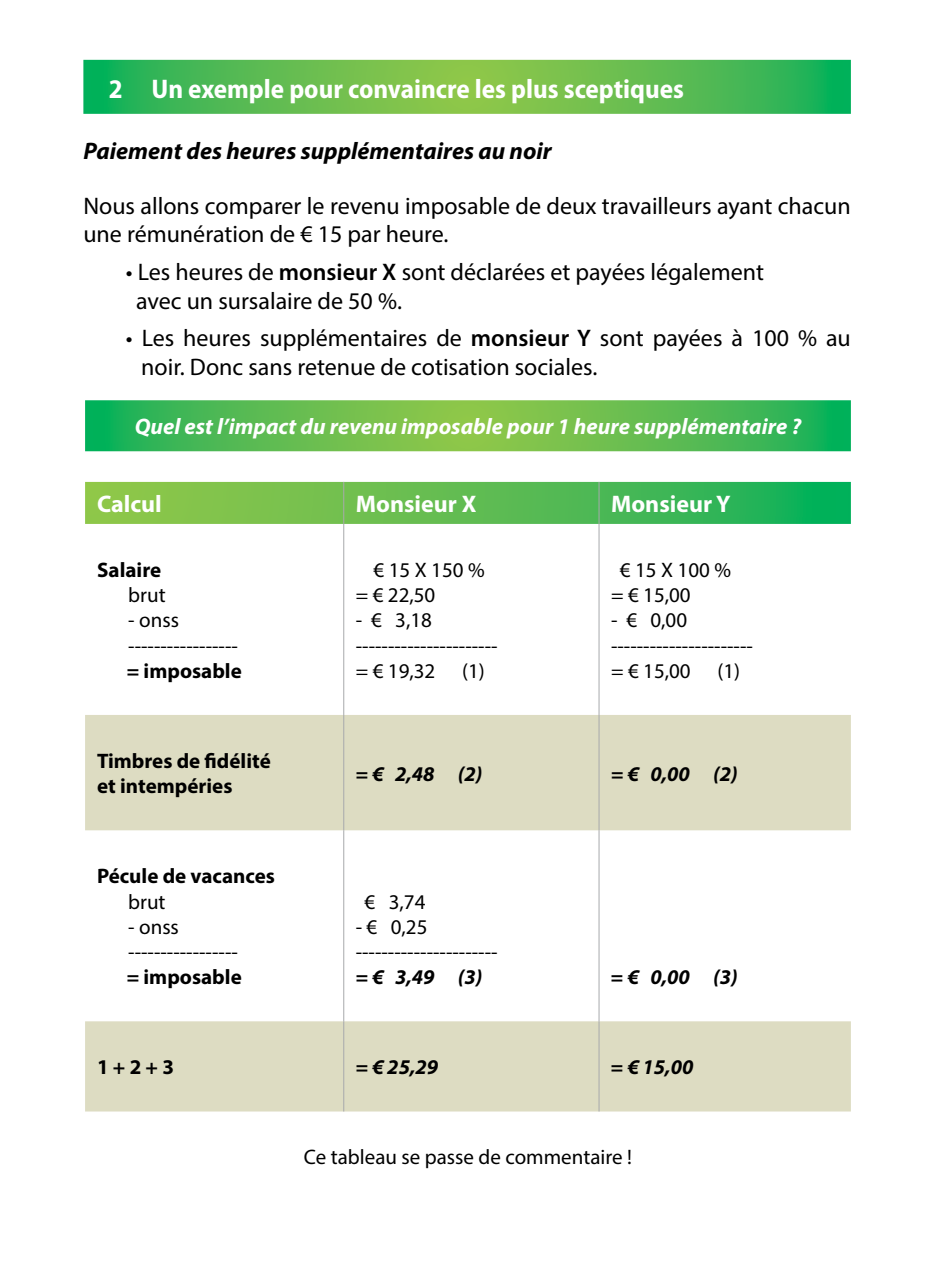
<style>
.page{position:relative;width:936px;height:1276px;background:#fff}
.page>*{position:absolute;margin:0;border:0;box-sizing:border-box;transform-origin:0 0}
.t1{font:700 semi-condensed 27px "Myriad Pro";color:#fff}
.t2{font:24px/28.8px "Myriad Pro";color:#000}
.t3{font:italic 700 24px "Myriad Pro";color:#000}
.t4{font:700 24px "Myriad Pro";color:#fff}
.t5{font:italic 700 22.5px "Myriad Pro";color:#fff}
.t6{font:21px/25.2px "Myriad Pro";color:#000}
.t7{font:700 21px/25.2px "Myriad Pro";color:#000}
.t8{font:italic 700 21px "Myriad Pro";color:#000}
.s1{font-weight:600}
</style>
<div class="page">
<svg style="left:85px;top:482px;width:765px;height:42px;background:#59bb52"></svg>
<svg style="left:85px;top:715px;width:765px;height:396px;fill:#dddcc2"></svg>
<hr style="left:343px;top:482px;width:1px;height:42px;background:#a7a9ac">
<hr style="left:598px;top:482px;width:1px;height:42px;background:#a7a9ac">
<hr style="left:343px;top:524px;width:1px;height:191px;background:#a7a9ac">
<hr style="left:598px;top:524px;width:1px;height:191px;background:#a7a9ac">
<hr style="left:343px;top:715px;width:1px;height:115px;background:#a7a9ac">
<hr style="left:598px;top:715px;width:1px;height:115px;background:#a7a9ac">
<hr style="left:343px;top:830px;width:1px;height:191px;background:#a7a9ac">
<hr style="left:598px;top:830px;width:1px;height:191px;background:#a7a9ac">
<hr style="left:343px;top:1021px;width:1px;height:90px;background:#a7a9ac">
<hr style="left:598px;top:1021px;width:1px;height:90px;background:#a7a9ac">
<svg style="left:83px;top:60px;width:767px;height:54px;background:#59bc52"></svg>
<svg style="left:85px;top:400px;width:765px;height:51px;background:#5abc52"></svg>
<p class="t1" style="left:109px;top:74px;width:576px">2 Un exemple pour convaincre les plus sceptiques</p>
<p class="t3" style="left:83px;top:136px;width:470px">Paiement des heures supplémentaires au noir</p>
<p class="t2" style="left:83px;top:191px;width:768px">Nous allons comparer le revenu imposable de deux travailleurs ayant chacun une rémunération de € 15 par heure.</p>
<p class="t2" style="left:136px;top:257px;width:629px;text-indent:-10px">• Les heures de <span class="s1">monsieur X</span> sont déclarées et payées légalement avec un sursalaire de 50 %.</p>
<p class="t2" style="left:141px;top:323px;width:711px;text-indent:-15px">• Les heures supplémentaires de <span class="s1">monsieur Y</span> sont payées à 100 % au noir. Donc sans retenue de cotisation sociales.</p>
<p class="t5" style="left:135px;top:412px;width:668px">Quel est l’impact du revenu imposable pour 1 heure supplémentaire ?</p>
<p class="t4" style="left:97px;top:488px;width:66px">Calcul</p>
<p class="t4" style="left:356px;top:488px;width:122px">Monsieur X</p>
<p class="t4" style="left:611px;top:488px;width:121px">Monsieur Y</p>
<p class="t7" style="left:97px;top:556px;width:66px">Salaire</p>
<p class="t6" style="left:128px;top:582px;width:39px">brut</p>
<p class="t6" style="left:128px;top:607px;width:111px">- onss -----------------</p>
<p class="t7" style="left:127px;top:657px;width:116px">= imposable</p>
<p class="t7" style="left:97px;top:747px;width:175px">Timbres de fidélité et intempéries</p>
<p class="t7" style="left:97px;top:863px;width:179px">Pécule de vacances</p>
<p class="t6" style="left:128px;top:888px;width:39px">brut</p>
<p class="t6" style="left:128px;top:913px;width:111px">- onss -----------------</p>
<p class="t7" style="left:127px;top:963px;width:116px">= imposable</p>
<p class="t6" style="left:356px;top:557px;width:130px;text-indent:18px">€ 15 X 150 % = € 22,50</p>
<p class="t6" style="left:356px;top:607px;width:143px">- € 3,18 ---------------------- = € 19,32</p>
<p class="t6" style="left:462px;top:658px;width:24px">(1)</p>
<p class="t6" style="left:611px;top:557px;width:121px;text-indent:9px">€ 15 X 100 % = € 15,00</p>
<p class="t6" style="left:611px;top:607px;width:143px">- € 0,00 ---------------------- = € 15,00</p>
<p class="t6" style="left:717px;top:658px;width:24px">(1)</p>
<p class="t8" style="left:356px;top:760px;width:128px">= € 2,48 (2)</p>
<p class="t8" style="left:611px;top:760px;width:128px">= € 0,00 (2)</p>
<p class="t6" style="left:364px;top:888px;width:62px">€ 3,74</p>
<p class="t6" style="left:356px;top:913px;width:143px">- € 0,25 ----------------------</p>
<p class="t8" style="left:356px;top:963px;width:128px">= € 3,49 (3)</p>
<p class="t8" style="left:611px;top:963px;width:128px">= € 0,00 (3)</p>
<p class="t7" style="left:97px;top:1054px;width:78px">1 + 2 + 3</p>
<p class="t8" style="left:355px;top:1053px;width:84px">= € 25,29</p>
<p class="t8" style="left:611px;top:1053px;width:84px">= € 15,00</p>
<p class="t6" style="left:304px;top:1144px;width:329px">Ce tableau se passe de commentaire !</p>
</div>
